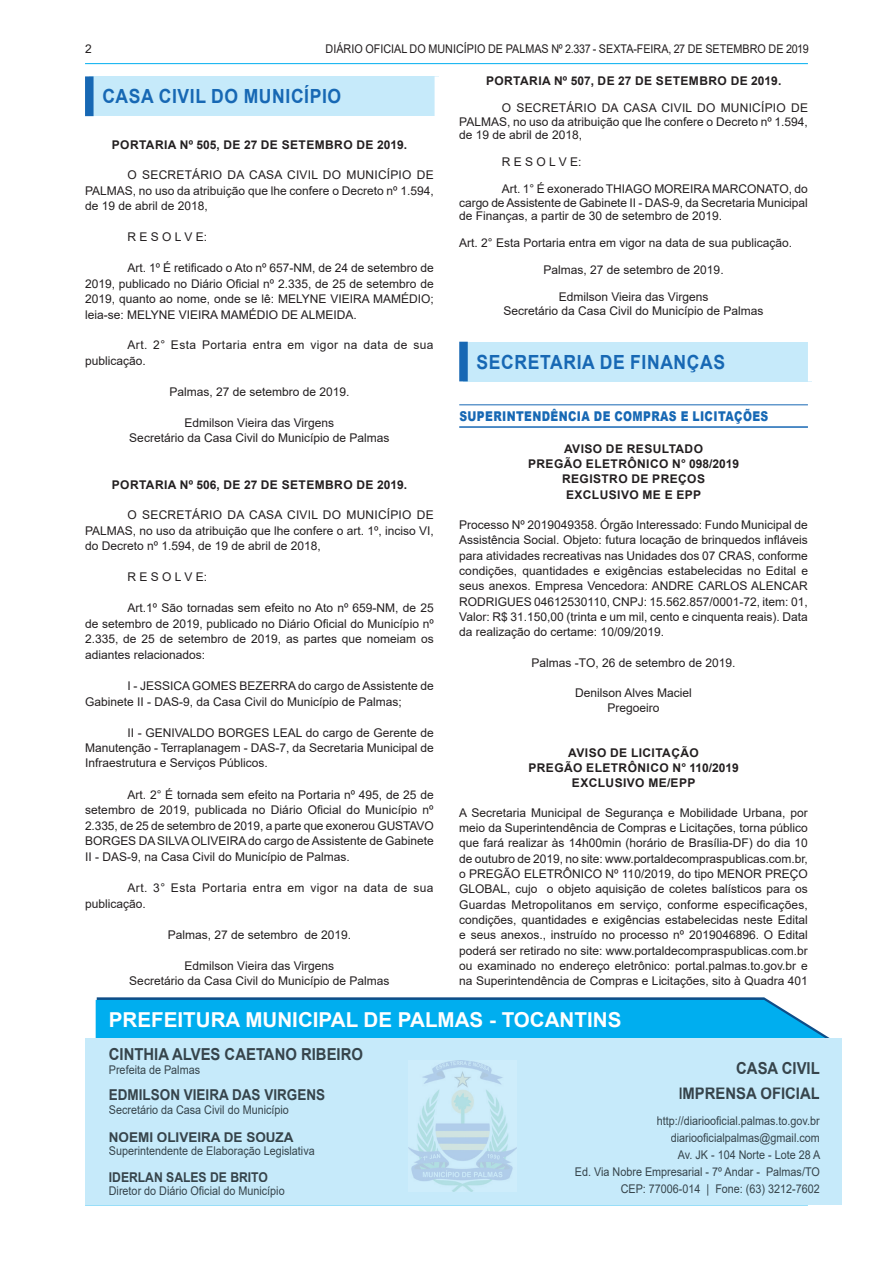
<style>
.page{position:relative;width:893px;height:1263px;background:#fff}
.page>*{position:absolute;margin:0;border:0;box-sizing:border-box;transform-origin:0 0}
.t1{font:700 20.55px "Arial";color:#fff}
.t2{font:700 19.5px "Arial";letter-spacing:.035em;color:#1768b4;scale:.9 1}
.t3{font:700 16.5px/25.7px "Arial";color:#36444b;text-align:right;scale:.9 1}
.t4{font:700 15px "Arial";color:#36444b;scale:.9 1}
.t5{font:900 13.5px "Arial";letter-spacing:.035em;color:#1768b4;scale:.8 1}
.t6{font:700 13.5px "Arial";color:#36444b}
.t7{font:700 13.5px "Arial";color:#36444b;scale:.9 1}
.t8{font:12px/15.3px "Arial";color:#231f20;text-align:justify}
.t9{font:12px/17.1px "Arial";color:#36444b;text-align:right;scale:.9 1}
.t10{font:700 12px/15.3px "Arial";letter-spacing:.035em;color:#231f20;text-align:center}
.t11{font:12px/15.5px "Arial";letter-spacing:.035em;color:#231f20}
.t12{font:12px "Arial";color:#231f20;scale:.9 1}
</style>
<div class="page">
<hr style="left:85px;top:63px;width:723px;height:1px;background:#00aeef">
<hr style="left:85px;top:1204px;width:723px;height:1px;background:#00aeef">
<svg style="left:96px;top:997px;width:734px;height:41px;background:#0eace9"></svg>
<div style="left:85px;top:1038px;width:757px;height:166px;background:#c6eafa"></div>
<img style="left:408px;top:1061px;width:108px;height:130px">
<hr style="left:459px;top:405px;width:349px;height:1px;background:#1768b4">
<hr style="left:459px;top:426px;width:349px;height:2px;background:#1768b4">
<div style="left:463px;top:342px;width:349px;height:39px;background:#c6eafa"></div>
<div style="left:459px;top:342px;width:9px;height:39px;background:#1768b4"></div>
<div style="left:808px;top:342px;width:8px;height:39px;background:#fff"></div>
<div style="left:89px;top:76px;width:350px;height:40px;background:#c6eafa"></div>
<div style="left:85px;top:76px;width:9px;height:40px;background:#1768b4"></div>
<div style="left:435px;top:76px;width:8px;height:40px;background:#fff"></div>
<p class="t8" style="left:85px;top:41px;width:8px">2</p>
<p class="t12" style="left:326px;top:40px;width:539px">DIÁRIO OFICIAL DO MUNICÍPIO DE PALMAS Nº 2.337 - SEXTA-FEIRA, 27 DE SETEMBRO DE 2019</p>
<h2 class="t2" style="left:102px;top:83px;width:267px">CASA CIVIL DO MUNICÍPIO</h2>
<p class="t10" style="left:112px;top:137px;width:297px">PORTARIA Nº 505, DE 27 DE SETEMBRO DE 2019.</p>
<p class="t8" style="left:85px;top:167px;width:350px;text-indent:43px">O SECRETÁRIO DA CASA CIVIL DO MUNICÍPIO DE PALMAS, no uso da atribuição que lhe confere o Decreto nº 1.594, de 19 de abril de 2018,</p>
<p class="t8" style="left:128px;top:229px;width:81px">R E S O L V E:</p>
<p class="t8" style="left:85px;top:260px;width:350px;text-indent:43px">Art. 1º É retificado o Ato nº 657-NM, de 24 de setembro de 2019, publicado no Diário Oficial nº 2.335, de 25 de setembro de 2019, quanto ao nome, onde se lê: MELYNE VIEIRA MAMÉDIO; leia-se: MELYNE VIEIRA MAMÉDIO DE ALMEIDA.</p>
<p class="t11" style="left:85px;top:337px;width:350px;text-indent:43px">Art. 2° Esta Portaria entra em vigor na data de sua publicação.</p>
<p class="t8" style="left:169px;top:384px;width:182px">Palmas, 27 de setembro de 2019.</p>
<p class="t8" style="left:129px;top:415px;width:262px;text-align:center">Edmilson Vieira das Virgens<br>Secretário da Casa Civil do Município de Palmas</p>
<p class="t10" style="left:112px;top:477px;width:297px">PORTARIA Nº 506, DE 27 DE SETEMBRO DE 2019.</p>
<p class="t8" style="left:85px;top:507px;width:350px;text-indent:43px">O SECRETÁRIO DA CASA CIVIL DO MUNICÍPIO DE PALMAS, no uso da atribuição que lhe confere o art. 1º, inciso VI, do Decreto nº 1.594, de 19 de abril de 2018,</p>
<p class="t8" style="left:128px;top:569px;width:81px">R E S O L V E:</p>
<p class="t8" style="left:85px;top:600px;width:350px;text-indent:43px">Art.1º São tornadas sem efeito no Ato nº 659-NM, de 25 de setembro de 2019, publicado no Diário Oficial do Município nº 2.335, de 25 de setembro de 2019, as partes que nomeiam os adiantes relacionados:</p>
<p class="t8" style="left:85px;top:678px;width:350px;text-indent:43px">I - JESSICA GOMES BEZERRA do cargo de Assistente de<br>Gabinete II - DAS-9, da Casa Civil do Município de Palmas;</p>
<p class="t8" style="left:85px;top:724px;width:350px;text-indent:43px">II - GENIVALDO BORGES LEAL do cargo de Gerente de Manutenção - Terraplanagem - DAS-7, da Secretaria Municipal de Infraestrutura e Serviços Públicos.</p>
<p class="t8" style="left:85px;top:786px;width:350px;text-indent:43px">Art. 2° É tornada sem efeito na Portaria nº 495, de 25 de setembro de 2019, publicada no Diário Oficial do Município nº 2.335, de 25 de setembro de 2019, a parte que exonerou GUSTAVO BORGES DA SILVA OLIVEIRA do cargo de Assistente de Gabinete II - DAS-9, na Casa Civil do Município de Palmas.</p>
<p class="t11" style="left:85px;top:880px;width:350px;text-indent:43px">Art. 3° Esta Portaria entra em vigor na data de sua publicação.</p>
<p class="t8" style="left:168px;top:927px;width:185px">Palmas, 27 de setembro de 2019.</p>
<p class="t8" style="left:129px;top:957px;width:262px;text-align:center">Edmilson Vieira das Virgens<br>Secretário da Casa Civil do Município de Palmas</p>
<p class="t10" style="left:486px;top:73px;width:297px">PORTARIA Nº 507, DE 27 DE SETEMBRO DE 2019.</p>
<p class="t8" style="left:459px;top:101px;width:350px;line-height:13.5px;text-indent:43px">O SECRETÁRIO DA CASA CIVIL DO MUNICÍPIO DE PALMAS, no uso da atribuição que lhe confere o Decreto nº 1.594, de 19 de abril de 2018,</p>
<p class="t8" style="left:502px;top:154px;width:81px">R E S O L V E:</p>
<p class="t8" style="left:459px;top:182px;width:350px;line-height:13.5px;text-indent:43px">Art. 1° É exonerado THIAGO MOREIRA MARCONATO, do cargo de Assistente de Gabinete II - DAS-9, da Secretaria Municipal de Finanças, a partir de 30 de setembro de 2019.</p>
<p class="t8" style="left:459px;top:235px;width:334px">Art. 2° Esta Portaria entra em vigor na data de sua publicação.</p>
<p class="t8" style="left:544px;top:262px;width:182px">Palmas, 27 de setembro de 2019.</p>
<p class="t8" style="left:503px;top:290px;width:262px;line-height:13.5px;text-align:center">Edmilson Vieira das Virgens<br>Secretário da Casa Civil do Município de Palmas</p>
<h2 class="t2" style="left:477px;top:348px;width:278px">SECRETARIA DE FINANÇAS</h2>
<p class="t5" style="left:459px;top:406px;width:388px">SUPERINTENDÊNCIA DE COMPRAS E LICITAÇÕES</p>
<p class="t10" style="left:528px;top:441px;width:213px">AVISO DE RESULTADO<br>PREGÃO ELETRÔNICO N° 098/2019<br>REGISTRO DE PREÇOS<br>EXCLUSIVO ME E EPP</p>
<p class="t8" style="left:459px;top:517px;width:350px">Processo Nº 2019049358. Órgão Interessado: Fundo Municipal de Assistência Social. Objeto: futura locação de brinquedos infláveis para atividades recreativas nas Unidades dos 07 CRAS, conforme condições, quantidades e exigências estabelecidas no Edital e seus anexos. Empresa Vencedora: ANDRE CARLOS ALENCAR RODRIGUES 04612530110, CNPJ: 15.562.857/0001-72, item: 01, Valor: R$ 31.150,00 (trinta e um mil, cento e cinquenta reais). Data da realização do certame: 10/09/2019.</p>
<p class="t8" style="left:532px;top:655px;width:205px">Palmas -TO, 26 de setembro de 2019.</p>
<p class="t8" style="left:575px;top:685px;width:118px;text-align:center">Denilson Alves Maciel<br>Pregoeiro</p>
<p class="t10" style="left:528px;top:745px;width:212px">AVISO DE LICITAÇÃO<br>PREGÃO ELETRÔNICO N° 110/2019<br>EXCLUSIVO ME/EPP</p>
<p class="t8" style="left:459px;top:805px;width:350px">A Secretaria Municipal de Segurança e Mobilidade Urbana, por meio da Superintendência de Compras e Licitações, torna público que fará realizar às 14h00min (horário de Brasília-DF) do dia 10 de outubro de 2019, no site: www.portaldecompraspublicas.com.br, o PREGÃO ELETRÔNICO Nº 110/2019, do tipo MENOR PREÇO GLOBAL, cujo o objeto aquisição de coletes balísticos para os Guardas Metropolitanos em serviço, conforme especificações, condições, quantidades e exigências estabelecidas neste Edital e seus anexos., instruído no processo nº 2019046896. O Edital poderá ser retirado no site: www.portaldecompraspublicas.com.br ou examinado no endereço eletrônico: portal.palmas.to.gov.br e na Superintendência de Compras e Licitações, sito à Quadra 401</p>
<h1 class="t1" style="left:109px;top:1005px;width:514px">PREFEITURA MUNICIPAL DE PALMAS - TOCANTINS</h1>
<h3 class="t3" style="left:109px;top:1042px;width:284px">CINTHIA ALVES CAETANO RIBEIRO</h3>
<p class="t9" style="left:109px;top:1061px;width:103px">Prefeita de Palmas</p>
<p class="t4" style="left:109px;top:1084px;width:242px">EDMILSON VIEIRA DAS VIRGENS</p>
<p class="t9" style="left:109px;top:1101px;width:202px">Secretário da Casa Civil do Município</p>
<p class="t6" style="left:109px;top:1127px;width:186px">NOEMI OLIVEIRA DE SOUZA</p>
<p class="t9" style="left:109px;top:1142px;width:230px">Superintendente de Elaboração Legislativa</p>
<p class="t7" style="left:109px;top:1167px;width:178px">IDERLAN SALES DE BRITO</p>
<p class="t9" style="left:109px;top:1182px;width:197px">Diretor do Diário Oficial do Município</p>
<h3 class="t3" style="left:678px;top:1055px;width:159px">CASA CIVIL<br>IMPRENSA OFICIAL</h3>
<p class="t9" style="left:575px;top:1112px;width:274px">http://diariooficial.palmas.to.gov.br diariooficialpalmas@gmail.com<br>Av. JK - 104 Norte - Lote 28 A<br>Ed. Via Nobre Empresarial - 7º Andar - Palmas/TO CEP: 77006-014 | Fone: (63) 3212-7602</p>
</div>
